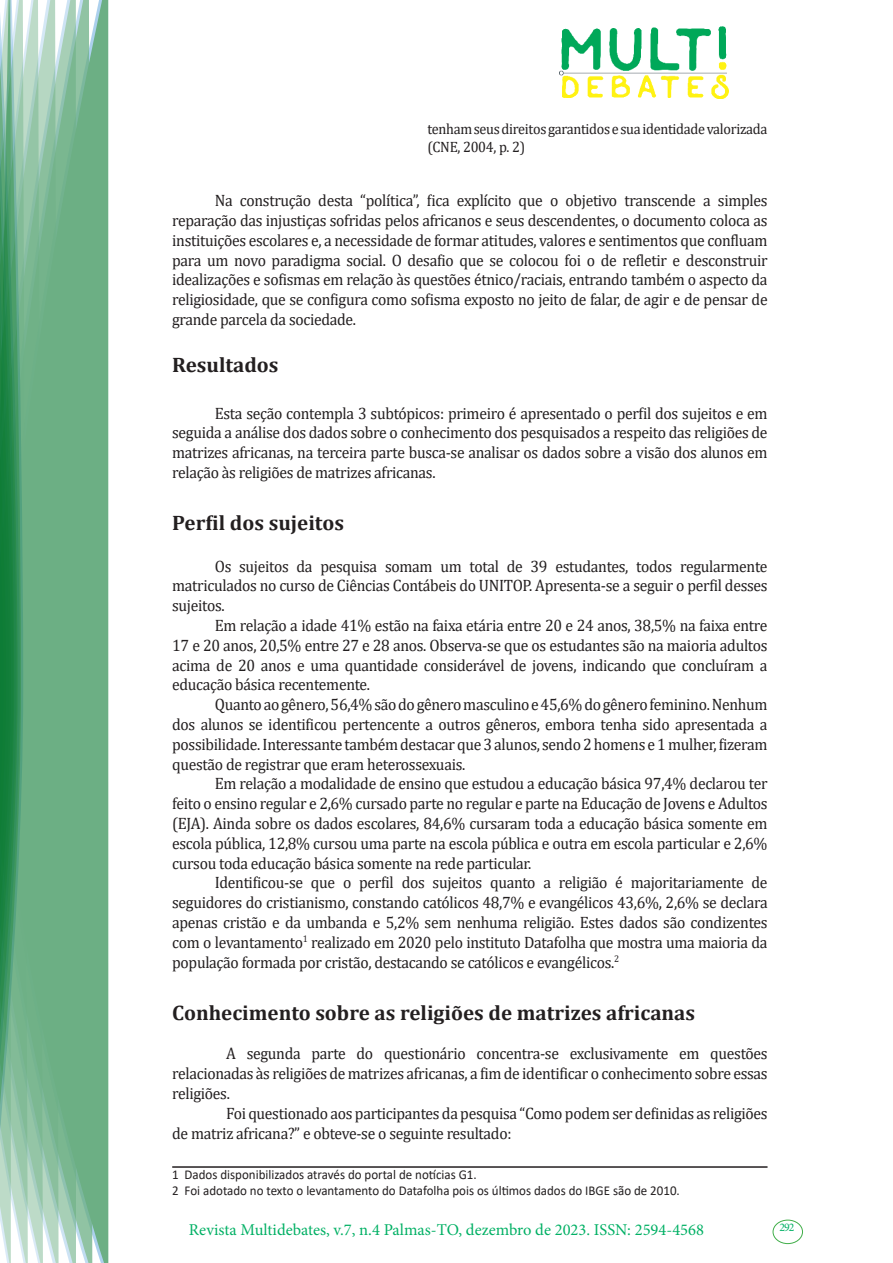
<style>
.page{position:relative;width:893px;height:1263px;background:#fff}
.page>*{position:absolute;margin:0;border:0;box-sizing:border-box;transform-origin:0 0}
.Titulo_2{font:700 21px "Cambria";color:#231f20}
.texto{font:16.5px/19.8px "Cambria";letter-spacing:-.02em;color:#231f20;text-align:justify;scale:.95 1}
.t1{font:16.5px "Minion Pro";color:#00b064}
.citacao{font:15px/18px "Cambria";letter-spacing:-.02em;color:#231f20;scale:.95 1}
.Rodapé{font:13.5px "Calibri";color:#231f20;scale:.96 1}
.t2{font:11.7px "Minion Pro";color:#00b064}
</style>
<div class="page">
<img style="left:559px;top:26px;width:169px;height:72px">
<div style="left:95px;top:0;width:14px;height:1263px;background:#6caf84"></div>
<svg style="left:79px;top:0;width:16px;height:1263px;background:#71b289"></svg>
<svg style="left:62px;top:0;width:17px;height:1263px;background:#75b48c"></svg>
<svg style="left:45px;top:0;width:17px;height:1263px;background:#7cb792"></svg>
<svg style="left:30px;top:0;width:15px;height:1263px;background:#80ba96"></svg>
<svg style="left:0;top:0;width:30px;height:1263px;background:#61a97f"></svg>
<div style="left:772px;top:1219px;width:31px;height:25px;border:1px solid #40ae49;border-radius:50%"></div>
<hr style="left:172px;top:1166px;width:595px;height:2px;background:#231f20">
<p class="citacao" style="left:427px;top:120px;width:360px">tenham seus direitos garantidos e sua identidade valorizada (CNE, 2004, p. 2)</p>
<p class="texto" style="left:172px;top:190px;width:628px;text-indent:43px">Na construção desta “política”, fica explícito que o objetivo transcende a simples reparação das injustiças sofridas pelos africanos e seus descendentes, o documento coloca as instituições escolares e, a necessidade de formar atitudes, valores e sentimentos que confluam para um novo paradigma social. O desafio que se colocou foi o de refletir e desconstruir idealizações e sofismas em relação às questões étnico/raciais, entrando também o aspecto da religiosidade, que se configura como sofisma exposto no jeito de falar, de agir e de pensar de grande parcela da sociedade.</p>
<p class="Titulo_2" style="left:172px;top:350px;width:108px">Resultados</p>
<p class="texto" style="left:172px;top:403px;width:628px;text-indent:43px">Esta seção contempla 3 subtópicos: primeiro é apresentado o perfil dos sujeitos e em seguida a análise dos dados sobre o conhecimento dos pesquisados a respeito das religiões de matrizes africanas, na terceira parte busca-se analisar os dados sobre a visão dos alunos em relação às religiões de matrizes africanas.</p>
<p class="Titulo_2" style="left:172px;top:508px;width:173px">Perfil dos sujeitos</p>
<p class="texto" style="left:172px;top:556px;width:628px;text-indent:43px">Os sujeitos da pesquisa somam um total de 39 estudantes, todos regularmente matriculados no curso de Ciências Contábeis do UNITOP. Apresenta-se a seguir o perfil desses sujeitos.</p>
<p class="texto" style="left:172px;top:615px;width:628px;text-indent:43px">Em relação a idade 41% estão na faixa etária entre 20 e 24 anos, 38,5% na faixa entre 17 e 20 anos, 20,5% entre 27 e 28 anos. Observa-se que os estudantes são na maioria adultos acima de 20 anos e uma quantidade considerável de jovens, indicando que concluíram a educação básica recentemente.</p>
<p class="texto" style="left:172px;top:694px;width:628px;text-indent:43px">Quanto ao gênero, 56,4% são do gênero masculino e 45,6% do gênero feminino. Nenhum dos alunos se identificou pertencente a outros gêneros, embora tenha sido apresentada a possibilidade. Interessante também destacar que 3 alunos, sendo 2 homens e 1 mulher, fizeram questão de registrar que eram heterossexuais.</p>
<p class="texto" style="left:172px;top:774px;width:628px;text-indent:43px">Em relação a modalidade de ensino que estudou a educação básica 97,4% declarou ter feito o ensino regular e 2,6% cursado parte no regular e parte na Educação de Jovens e Adultos (EJA). Ainda sobre os dados escolares, 84,6% cursaram toda a educação básica somente em escola pública, 12,8% cursou uma parte na escola pública e outra em escola particular e 2,6% cursou toda educação básica somente na rede particular.</p>
<p class="texto" style="left:172px;top:873px;width:628px;text-indent:43px">Identificou-se que o perfil dos sujeitos quanto a religião é majoritariamente de seguidores do cristianismo, constando católicos 48,7% e evangélicos 43,6%, 2,6% se declara apenas cristão e da umbanda e 5,2% sem nenhuma religião. Estes dados são condizentes com o levantamento<sup>1</sup> realizado em 2020 pelo instituto Datafolha que mostra uma maioria da população formada por cristão, destacando se católicos e evangélicos.<sup>2</sup></p>
<p class="Titulo_2" style="left:172px;top:998px;width:524px">Conhecimento sobre as religiões de matrizes africanas</p>
<p class="texto" style="left:172px;top:1044px;width:628px;text-indent:54px">A segunda parte do questionário concentra-se exclusivamente em questões relacionadas às religiões de matrizes africanas, a fim de identificar o conhecimento sobre essas religiões.</p>
<p class="texto" style="left:172px;top:1103px;width:628px;text-indent:54px">Foi questionado aos participantes da pesquisa “Como podem ser definidas as religiões de matriz africana?” e obteve-se o seguinte resultado:</p>
<p class="Rodapé" style="left:172px;top:1165px;width:319px">1 Dados disponibilizados através do portal de notícias G1.</p>
<p class="Rodapé" style="left:172px;top:1181px;width:530px">2 Foi adotado no texto o levantamento do Datafolha pois os últimos dados do IBGE são de 2010.</p>
<p class="t1" style="left:189px;top:1218px;width:517px">Revista Multidebates, v.7, n.4 Palmas-TO, dezembro de 2023. ISSN: 2594-4568</p>
<p class="t2" style="left:779px;top:1219px;width:16px">292</p>
</div>
